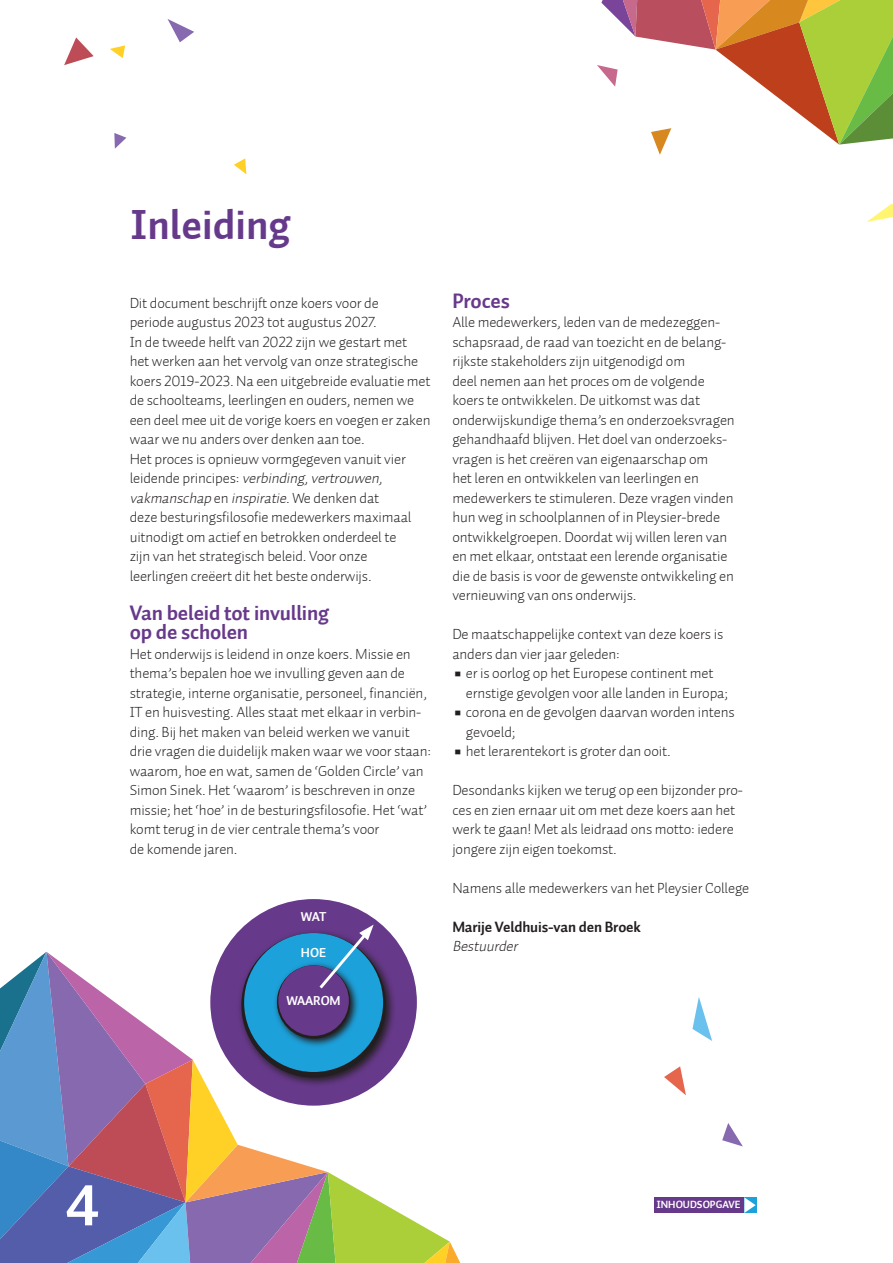
<style>
.page{position:relative;width:893px;height:1263px;background:#fff}
.page>*{position:absolute;margin:0;border:0;box-sizing:border-box;transform-origin:0 0}
.t1{font:58.05px "Auto 1 Bold LF";color:#fff}
.t2{font:42px "Auto 1 Bold LF";color:#67398b}
.t3{font:21px "Auto 1 Bold LF";letter-spacing:-.01em;color:#67398b}
.t4{font:15px/19.5px "Auto 1 Light LF";letter-spacing:-.01em;color:#231f20}
.t5{font:italic 15px/19.5px "Auto 1 Light LF";color:#231f20}
.t6{font:15px "Auto 1 Bold LF";letter-spacing:-.01em;color:#231f20}
.t7{font:13.05px "Auto 1 Bold LF";letter-spacing:-.01em;color:#fff}
.t8{font:10.5px "Auto 1 Bold LF";color:#fff}
.s1{font-style:normal}
.s2{font-family:"Auto 1 Bold LF";font-size:30px}
</style>
<div class="page">
<svg style="left:597px;top:0;width:296px;height:222px"></svg>
<svg style="left:168px;top:19px;width:26px;height:23px"></svg>
<svg style="left:110px;top:45px;width:15px;height:13px"></svg>
<svg style="left:114px;top:133px;width:12px;height:16px"></svg>
<svg style="left:234px;top:158px;width:13px;height:17px"></svg>
<svg style="left:64px;top:37px;width:30px;height:28px"></svg>
<svg style="left:664px;top:997px;width:79px;height:150px"></svg>
<div style="left:210px;top:899px;width:207px;height:207px;background:#67398b;border-radius:50%"></div>
<svg style="left:0;top:925px;width:461px;height:338px"></svg>
<div style="left:654px;top:1197px;width:90px;height:16px;background:#67398b"></div>
<div style="left:744px;top:1197px;width:13px;height:16px;background:#1ca1db"></div>
<svg style="left:744px;top:1197px;width:12px;height:16px"></svg>
<p class="t2" style="left:130px;top:198px;width:163px">Inleiding</p>
<p class="t4" style="left:130px;top:293px;width:251px">Dit document beschrijft onze koers voor de periode augustus 2023 tot augustus 2027.</p>
<p class="t4" style="left:130px;top:332px;width:302px">In de tweede helft van 2022 zijn we gestart met het werken aan het vervolg van onze strategische koers 2019-2023. Na een uitgebreide evaluatie met de schoolteams, leerlingen en ouders, nemen we een deel mee uit de vorige koers en voegen er zaken waar we nu anders over denken aan toe.</p>
<p class="t4" style="left:130px;top:449px;width:278px">Het proces is opnieuw vormgegeven vanuit vier</p>
<p class="t5" style="left:130px;top:468px;width:258px"><span class="s1">le i d e n d e p r i n c i p e s :</span> verbinding,vertrouwen, vakmanschap <span class="s1">e n</span> inspiratie<span class="s1">. We d e n ke n d at</span></p>
<p class="t4" style="left:130px;top:507px;width:283px">deze besturingsfilosofie medewerkers maximaal</p>
<p class="t4" style="left:130px;top:527px;width:268px">uitnodigt om actief en betrokken onderdeel te</p>
<p class="t4" style="left:130px;top:546px;width:239px">zijn van het strategisch beleid. Voor onze</p>
<p class="t4" style="left:130px;top:566px;width:243px">leerlingen creëert dit het beste onderwijs.</p>
<p class="t3" style="left:130px;top:599px;width:201px">Van beleid tot invulling</p>
<p class="t3" style="left:130px;top:618px;width:120px">op de scholen</p>
<p class="t4" style="left:130px;top:644px;width:303px">Het onderwijs is leidend in onze koers. Missie en thema’s bepalen hoe we invulling geven aan de strategie, interne organisatie, personeel, financiën, IT en huisvesting. Alles staat met elkaar in verbin&shy;ding. Bij het maken van beleid werken we vanuit drie vragen die duidelijk maken waar we voor staan: waarom, hoe en wat, samen de ‘Golden Circle’ van Simon Sinek. Het ‘waarom’ is beschreven in onze missie; het ‘hoe’ in de besturingsfilosofie. Het ‘wat’ komt terug in de vier centrale thema’s voor</p>
<p class="t4" style="left:130px;top:839px;width:109px">de komende jaren.</p>
<p class="t7" style="left:301px;top:908px;width:27px">WAT</p>
<p class="t7" style="left:301px;top:944px;width:27px">HOE</p>
<p class="t7" style="left:286px;top:992px;width:56px">WAAROM</p>
<p class="t3" style="left:452px;top:287px;width:59px">Proces</p>
<p class="t4" style="left:452px;top:312px;width:284px">Alle medewerkers, leden van de medezeggen&shy;schapsraad, de raad van toezicht en de belang&shy;rijkste stakeholders zijn uitgenodigd om<br>deel nemen aan het proces om de volgende koers te ontwikkelen. De uitkomst was dat onderwijskundige thema’s en onderzoeksvragen gehandhaafd blijven. Het doel van onderzoeks&shy;vragen is het creëren van eigenaarschap om<br>het leren en ontwikkelen van leerlingen en medewerkers te stimuleren. Deze vragen vinden hun weg in schoolplannen of in Pleysier-brede ontwikkelgroepen. Doordat wij willen leren van en met elkaar, ontstaat een lerende organisatie die de basis is voor de gewenste ontwikkeling en vernieuwing van ons onderwijs.</p>
<p class="t4" style="left:452px;top:624px;width:272px">De maatschappelijke context van deze koers is anders dan vier jaar geleden:</p>
<p class="t4" style="left:466px;top:663px;width:264px;text-indent:-14px"><span class="s2">•</span> er is oorlog op het Europese continent met ernstige gevolgen voor alle landen in Europa;</p>
<p class="t4" style="left:466px;top:702px;width:270px;text-indent:-14px"><span class="s2">•</span> corona en de gevolgen daarvan worden intens gevoeld;</p>
<p class="t4" style="left:452px;top:741px;width:220px"><span class="s2">•</span> het lerarentekort is groter dan ooit.</p>
<p class="t4" style="left:452px;top:780px;width:292px">Desondanks kijken we terug op een bijzonder pro&shy;ces en zien ernaar uit om met deze koers aan het werk te gaan! Met als leidraad ons motto: iedere jongere zijn eigen toekomst.</p>
<p class="t4" style="left:452px;top:878px;width:298px">Namens alle medewerkers van het Pleysier College</p>
<p class="t6" style="left:452px;top:917px;width:190px">Marije Veldhuis-van den Broek</p>
<p class="t5" style="left:452px;top:936px;width:70px">Bestuurder</p>
<p class="t1" style="left:66px;top:1168px;width:35px">4</p>
<p class="t8" style="left:656px;top:1198px;width:86px">INHOUDSOPGAVE</p>
</div>
